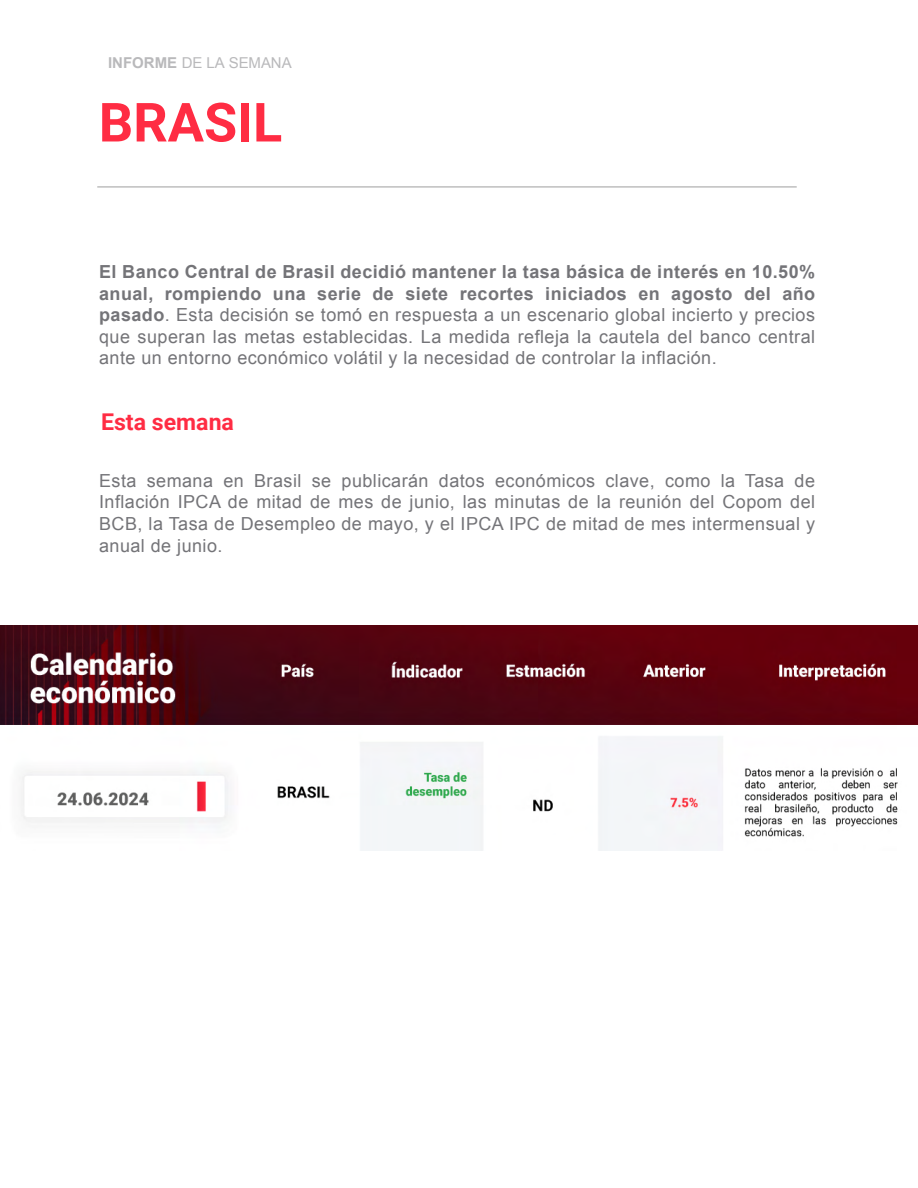
<style>
.page{position:relative;width:918px;height:1188px;background:#fff}
.page>*{position:absolute;margin:0;border:0;box-sizing:border-box;transform-origin:0 0}
.t1{font:700 54px "Roboto";color:#ff2c43}
.t2{font:700 23.1px "Roboto";color:#ff2c43}
.t3{font:18px/21.6px "Arial";letter-spacing:.025em;color:#747478;text-align:justify}
.t4{font:15px "Arial";letter-spacing:-.005em;color:#b9b9bb}
.s1{font-weight:700}
</style>
<div class="page">
<img style="left:0;top:626px;width:918px;height:225px">
<hr style="left:97px;top:187px;width:700px;height:1px;background:#9e9e9e">
<p class="t4" style="left:108px;top:53px;width:185px"><span class="s1">INFORME</span> DE LA SEMANA</p>
<h1 class="t1" style="left:99px;top:84px;width:185px">BRASIL</h1>
<p class="t3" style="left:99px;top:261px;width:718px"><span class="s1">El Banco Central de Brasil decidió mantener la tasa básica de interés en 10.50% anual, rompiendo una serie de siete recortes iniciados en agosto del año pasado</span>. Esta decisión se tomó en respuesta a un escenario global incierto y precios que superan las metas establecidas. La medida refleja la cautela del banco central ante un entorno económico volátil y la necesidad de controlar la inflación.</p>
<p class="t2" style="left:101px;top:406px;width:134px">Esta semana</p>
<p class="t3" style="left:99px;top:470px;width:718px">Esta semana en Brasil se publicarán datos económicos clave, como la Tasa de Inflación IPCA de mitad de mes de junio, las minutas de la reunión del Copom del BCB, la Tasa de Desempleo de mayo, y el IPCA IPC de mitad de mes intermensual y anual de junio.</p>
</div>
